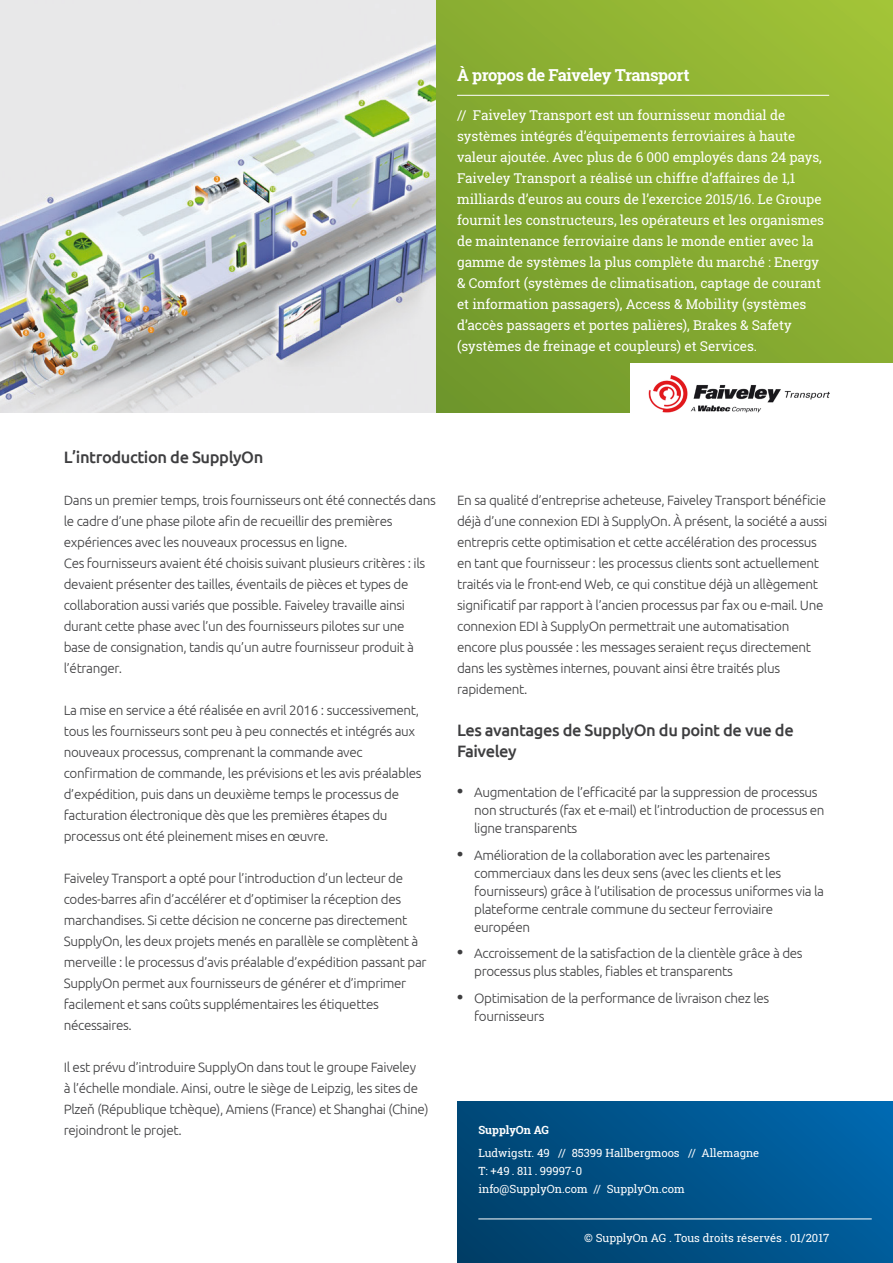
<style>
.page{position:relative;width:893px;height:1263px;background:#fff}
.page>*{position:absolute;margin:0;border:0;box-sizing:border-box;transform-origin:0 0}
.t1{font:500 16.5px/21px "Ubuntu";letter-spacing:-.025em;color:#3e3e40}
.t2{font:700 16.5px "Roboto Slab";letter-spacing:-.025em;color:#fff}
.t3{font:300 13.5px/21px "Ubuntu";letter-spacing:-.025em;color:#3e3e40}
.t4{font:13.5px/21px "Roboto Slab";letter-spacing:-.005em;color:#fff}
.t5{font:11.25px/18px "Roboto Slab";color:#fff}
.t6{font:700 11.25px "Roboto Slab";color:#fff}
.s1{font-weight:700;font-size:16.5px}
</style>
<div class="page">
<div style="left:0;top:0;width:893px;height:412px;background:linear-gradient(to bottom,#98ba35,#779e2e)"></div>
<div style="left:457px;top:1101px;width:436px;height:162px;background:linear-gradient(to right,#01436e,#0164a6)"></div>
<img style="left:0;top:0;width:436px;height:412px">
<hr style="left:478px;top:1218px;width:394px;height:1px;background:#fff">
<hr style="left:457px;top:95px;width:372px;height:1px;background:#fff">
<div style="left:631px;top:363px;width:262px;height:61px;background:#fff"></div>
<img style="left:648px;top:376px;width:181px;height:37px">
<p class="t2" style="left:457px;top:64px;width:234px">À propos de Faiveley Transport</p>
<p class="t4" style="left:457px;top:105px;width:369px">// Faiveley Transport est un fournisseur mondial de systèmes intégrés d’équipements ferroviaires à haute valeur ajoutée. Avec plus de 6 000 employés dans 24 pays, Faiveley Transport a réalisé un chiffre d’affaires de 1,1 milliards d’euros au cours de l’exercice 2015/16. Le Groupe fournit les constructeurs, les opérateurs et les organismes de maintenance ferroviaire dans le monde entier avec la gamme de systèmes la plus complète du marché : Energy &amp; Comfort (systèmes de climatisation, captage de courant et information passagers), Access &amp; Mobility (systèmes d’accès passagers et portes palières), Brakes &amp; Safety (systèmes de freinage et coupleurs) et Services.</p>
<p class="t1" style="left:64px;top:446px;width:201px">L’introduction de SupplyOn</p>
<p class="t3" style="left:64px;top:489px;width:374px">Dans un premier temps, trois fournisseurs ont été connectés dans le cadre d’une phase pilote afin de recueillir des premières expériences avec les nouveaux processus en ligne.<br>Ces fournisseurs avaient été choisis suivant plusieurs critères : ils devaient présenter des tailles, éventails de pièces et types de collaboration aussi variés que possible. Faiveley travaille ainsi durant cette phase avec l’un des fournisseurs pilotes sur une<br>base de consignation, tandis qu’un autre fournisseur produit à l’étranger.</p>
<p class="t3" style="left:64px;top:699px;width:359px">La mise en service a été réalisée en avril 2016 : successivement, tous les fournisseurs sont peu à peu connectés et intégrés aux nouveaux processus, comprenant la commande avec confirmation de commande, les prévisions et les avis préalables d’expédition, puis dans un deuxième temps le processus de facturation électronique dès que les premières étapes du processus ont été pleinement mises en œuvre.</p>
<p class="t3" style="left:64px;top:867px;width:364px">Faiveley Transport a opté pour l’introduction d’un lecteur de codes-barres afin d’accélérer et d’optimiser la réception des marchandises. Si cette décision ne concerne pas directement SupplyOn, les deux projets menés en parallèle se complètent à merveille : le processus d’avis préalable d’expédition passant par SupplyOn permet aux fournisseurs de générer et d’imprimer facilement et sans coûts supplémentaires les étiquettes nécessaires.</p>
<p class="t3" style="left:64px;top:1056px;width:366px">Il est prévu d’introduire SupplyOn dans tout le groupe Faiveley<br>à l’échelle mondiale. Ainsi, outre le siège de Leipzig, les sites de Plzeň (République tchèque), Amiens (France) et Shanghai (Chine) rejoindront le projet.</p>
<p class="t3" style="left:457px;top:489px;width:372px">En sa qualité d’entreprise acheteuse, Faiveley Transport bénéficie déjà d’une connexion EDI à SupplyOn. À présent, la société a aussi entrepris cette optimisation et cette accélération des processus en tant que fournisseur : les processus clients sont actuellement traités via le front-end Web, ce qui constitue déjà un allègement significatif par rapport à l’ancien processus par fax ou e-mail. Une connexion EDI à SupplyOn permettrait une automatisation encore plus poussée : les messages seraient reçus directement dans les systèmes internes, pouvant ainsi être traités plus rapidement.</p>
<p class="t1" style="left:457px;top:719px;width:338px">Les avantages de SupplyOn du point de vue de<br>Faiveley</p>
<p class="t3" style="left:474px;top:783px;width:352px;line-height:18px;text-indent:-17px"><span class="s1">•</span> Augmentation de l’efficacité par la suppression de processus non structurés (fax et e-mail) et l’introduction de processus en ligne transparents</p>
<p class="t3" style="left:474px;top:846px;width:351px;line-height:18px;text-indent:-17px"><span class="s1">•</span> Amélioration de la collaboration avec les partenaires commerciaux dans les deux sens (avec les clients et les fournisseurs) grâce à l’utilisation de processus uniformes via la plateforme centrale commune du secteur ferroviaire européen</p>
<p class="t3" style="left:474px;top:944px;width:330px;line-height:18px;text-indent:-17px"><span class="s1">•</span> Accroissement de la satisfaction de la clientèle grâce à des processus plus stables, fiables et transparents</p>
<p class="t3" style="left:474px;top:989px;width:297px;line-height:18px;text-indent:-17px"><span class="s1">•</span> Optimisation de la performance de livraison chez les fournisseurs</p>
<p class="t6" style="left:478px;top:1123px;width:72px">SupplyOn AG</p>
<p class="t5" style="left:478px;top:1143px;width:282px">Ludwigstr. 49 // 85399 Hallbergmoos // Allemagne<br>T: +49 . 811 . 99997-0<br>info@SupplyOn.com // SupplyOn.com</p>
<p class="t5" style="left:584px;top:1228px;width:247px">© SupplyOn AG . Tous droits réservés . 01/2017</p>
</div>
